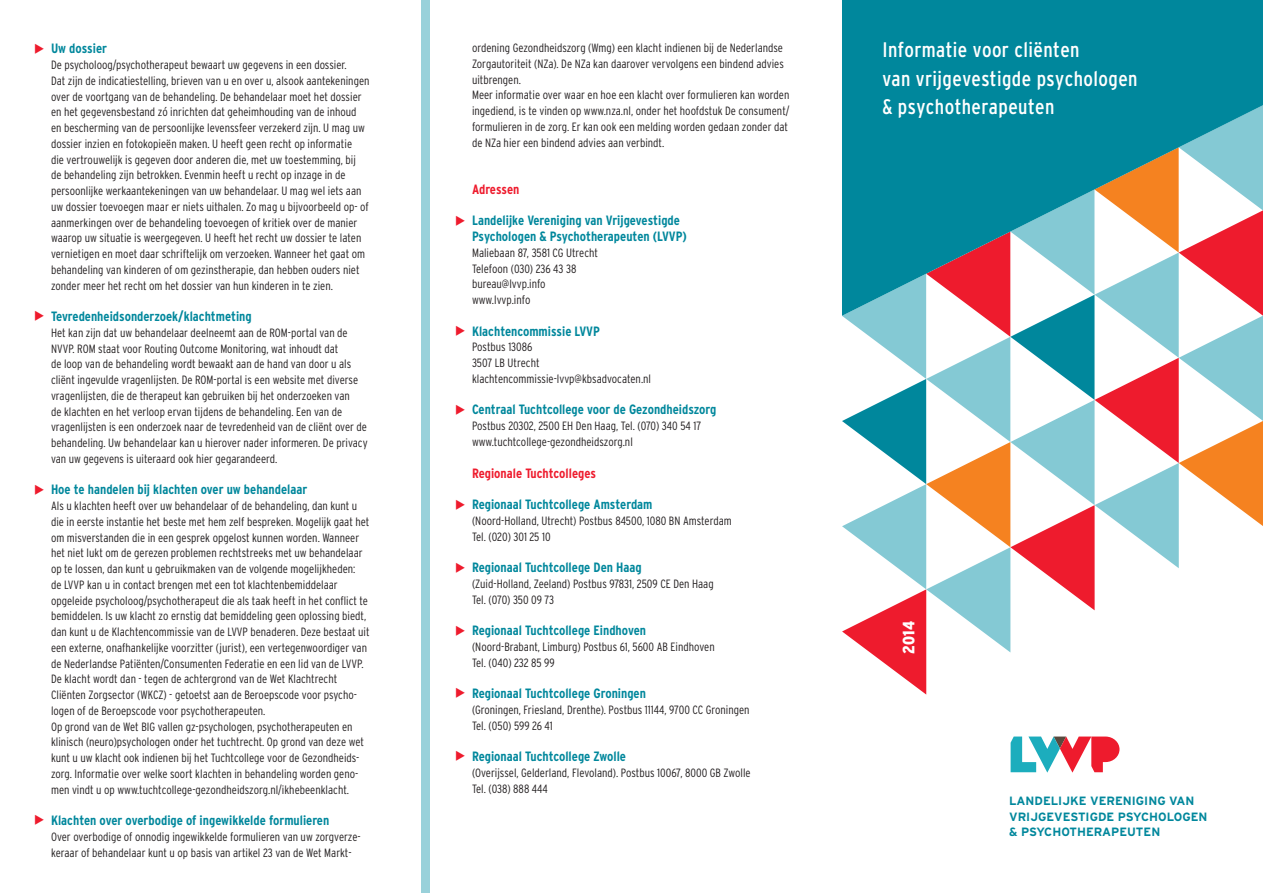
<style>
.page{position:relative;width:1263px;height:893px;background:#fff}
.page>*{position:absolute;margin:0;border:0;box-sizing:border-box;transform-origin:0 0}
.t1{font:condensed 21px/28.5px "Interstate";letter-spacing:.02em;color:#fff}
.t2{font:900 condensed 16.5px "Interstate";color:#fff}
.t3{font:700 condensed 13.5px/15.8px "Interstate";color:#00879c}
.t4{font:700 condensed 13.5px "Interstate";color:#ee1b2d}
.t5{font:300 condensed 12px/15.8px "Interstate";color:#231f20}
.t6{font:700 12px/15.9px "Interstate";color:#00879c}
</style>
<div class="page">
<div style="left:421px;top:0;width:8px;height:893px;background:#99d1da"></div>
<svg style="left:1010px;top:736px;width:109px;height:37px"></svg>
<svg style="left:842px;top:316px;width:421px;height:379px"></svg>
<svg style="left:842px;top:0;width:421px;height:316px;background:#4696a3"></svg>
<p class="t3" style="left:51px;top:41px;width:58px">Uw dossier</p>
<p class="t5" style="left:51px;top:57px;width:320px">De psycholoog/psychotherapeut bewaart uw gegevens in een dossier.<br>Dat zijn de indicatiestelling, brieven van u en over u, alsook aantekeningen over de voortgang van de behandeling. De behandelaar moet het dossier en het gegevensbestand zó inrichten dat geheimhouding van de inhoud en bescherming van de persoonlijke levenssfeer verzekerd zijn. U mag uw dossier inzien en fotokopieën maken. U heeft geen recht op informatie<br>die vertrouwelijk is gegeven door anderen die, met uw toestemming, bij<br>de behandeling zijn betrokken. Evenmin heeft u recht op inzage in de persoonlijke werkaantekeningen van uw behandelaar. U mag wel iets aan uw dossier toevoegen maar er niets uithalen. Zo mag u bijvoorbeeld op- of aanmerkingen over de behandeling toevoegen of kritiek over de manier waarop uw situatie is weergegeven. U heeft het recht uw dossier te laten vernietigen en moet daar schriftelijk om verzoeken. Wanneer het gaat om behandeling van kinderen of om gezinstherapie, dan hebben ouders niet zonder meer het recht om het dossier van hun kinderen in te zien.</p>
<p class="t3" style="left:51px;top:308px;width:202px">Tevredenheidsonderzoek/klachtmeting</p>
<p class="t5" style="left:51px;top:325px;width:318px">Het kan zijn dat uw behandelaar deelneemt aan de ROM-portal van de NVVP. ROM staat voor Routing Outcome Monitoring, wat inhoudt dat<br>de loop van de behandeling wordt bewaakt aan de hand van door u als cliënt ingevulde vragenlijsten. De ROM-portal is een website met diverse vragenlijsten, die de therapeut kan gebruiken bij het onderzoeken van<br>de klachten en het verloop ervan tijdens de behandeling. Een van de vragenlijsten is een onderzoek naar de tevredenheid van de cliënt over de behandeling. Uw behandelaar kan u hierover nader informeren. De privacy van uw gegevens is uiteraard ook hier gegarandeerd.</p>
<p class="t3" style="left:51px;top:482px;width:258px">Hoe te handelen bij klachten over uw behandelaar</p>
<p class="t5" style="left:51px;top:498px;width:320px">Als u klachten heeft over uw behandelaar of de behandeling, dan kunt u die in eerste instantie het beste met hem zelf bespreken. Mogelijk gaat het om misverstanden die in een gesprek opgelost kunnen worden. Wanneer het niet lukt om de gerezen problemen rechtstreeks met uw behandelaar op te lossen, dan kunt u gebruikmaken van de volgende mogelijkheden:<br>de LVVP kan u in contact brengen met een tot klachtenbemiddelaar opgeleide psycholoog/psychotherapeut die als taak heeft in het conflict te bemiddelen. Is uw klacht zo ernstig dat bemiddeling geen oplossing biedt, dan kunt u de Klachtencommissie van de LVVP benaderen. Deze bestaat uit een externe, onafhankelijke voorzitter (jurist), een vertegenwoordiger van de Nederlandse Patiënten/Consumenten Federatie en een lid van de LVVP.<br>De klacht wordt dan - tegen de achtergrond van de Wet Klachtrecht Cliënten Zorgsector (WKCZ) - getoetst aan de Beroepscode voor psycho&shy;logen of de Beroepscode voor psychotherapeuten.<br>Op grond van de Wet BIG vallen gz-psychologen, psychotherapeuten en klinisch (neuro)psychologen onder het tuchtrecht. Op grond van deze wet kunt u uw klacht ook indienen bij het Tuchtcollege voor de Gezondheids&shy;zorg. Informatie over welke soort klachten in behandeling worden geno&shy;men vindt u op www.tuchtcollege-gezondheidszorg.nl/ikhebeenklacht.</p>
<p class="t3" style="left:51px;top:812px;width:280px">Klachten over overbodige of ingewikkelde formulieren</p>
<p class="t5" style="left:51px;top:829px;width:311px">Over overbodige of onnodig ingewikkelde formulieren van uw zorgverze&shy;keraar of behandelaar kunt u op basis van artikel 23 van de Wet Markt-</p>
<p class="t5" style="left:472px;top:40px;width:319px">ordening Gezondheidszorg (Wmg) een klacht indienen bij de Nederlandse Zorgautoriteit (NZa). De NZa kan daarover vervolgens een bindend advies uitbrengen.<br>Meer informatie over waar en hoe een klacht over formulieren kan worden ingediend, is te vinden op www.nza.nl, onder het hoofdstuk De consument/ formulieren in de zorg. Er kan ook een melding worden gedaan zonder dat de NZa hier een bindend advies aan verbindt.</p>
<p class="t4" style="left:472px;top:182px;width:49px">Adressen</p>
<p class="t3" style="left:472px;top:213px;width:216px">Landelijke Vereniging van Vrijgevestigde<br>Psychologen &amp; Psychotherapeuten (LVVP)</p>
<p class="t5" style="left:472px;top:245px;width:127px">Maliebaan 87, 3581 CG Utrecht<br>Telefoon (030) 236 43 38 bureau@lvvp.info www.lvvp.info</p>
<p class="t3" style="left:472px;top:323px;width:129px">Klachtencommissie LVVP</p>
<p class="t5" style="left:472px;top:339px;width:181px">Postbus 13086<br>3507 LB Utrecht klachtencommissie-lvvp@kbsadvocaten.nl</p>
<p class="t3" style="left:472px;top:402px;width:246px">Centraal Tuchtcollege voor de Gezondheidszorg</p>
<p class="t5" style="left:472px;top:418px;width:231px">Postbus 20302, 2500 EH Den Haag, Tel. (070) 340 54 17 www.tuchtcollege-gezondheidszorg.nl</p>
<p class="t4" style="left:472px;top:465px;width:126px">Regionale Tuchtcolleges</p>
<p class="t3" style="left:472px;top:496px;width:182px">Regionaal Tuchtcollege Amsterdam</p>
<p class="t5" style="left:472px;top:513px;width:261px">(Noord-Holland, Utrecht) Postbus 84500, 1080 BN Amsterdam<br>Tel. (020) 301 25 10</p>
<p class="t3" style="left:472px;top:559px;width:171px">Regionaal Tuchtcollege Den Haag</p>
<p class="t5" style="left:472px;top:576px;width:243px">(Zuid-Holland, Zeeland) Postbus 97831, 2509 CE Den Haag<br>Tel. (070) 350 09 73</p>
<p class="t3" style="left:472px;top:622px;width:176px">Regionaal Tuchtcollege Eindhoven</p>
<p class="t5" style="left:472px;top:639px;width:244px">(Noord-Brabant, Limburg) Postbus 61, 5600 AB Eindhoven<br>Tel. (040) 232 85 99</p>
<p class="t3" style="left:472px;top:685px;width:175px">Regionaal Tuchtcollege Groningen</p>
<p class="t5" style="left:472px;top:702px;width:279px">(Groningen, Friesland, Drenthe). Postbus 11144, 9700 CC Groningen<br>Tel. (050) 599 26 41</p>
<p class="t3" style="left:472px;top:748px;width:156px">Regionaal Tuchtcollege Zwolle</p>
<p class="t5" style="left:472px;top:765px;width:280px">(Overijssel, Gelderland, Flevoland). Postbus 10067, 8000 GB Zwolle<br>Tel. (038) 888 444</p>
<h1 class="t1" style="left:882px;top:35px;width:257px">Informatie voor cliënten<br>van vrijgevestigde psychologen &amp; psychotherapeuten</h1>
<h2 class="t2" style="left:899px;top:654px;width:35px;rotate:-90deg">2014</h2>
<p class="t6" style="left:1009px;top:792px;width:200px">LANDELIJKE VERENIGING VAN<br>VRIJGEVESTIGDE PSYCHOLOGEN &amp; PSYCHOTHERAPEUTEN</p>
</div>
